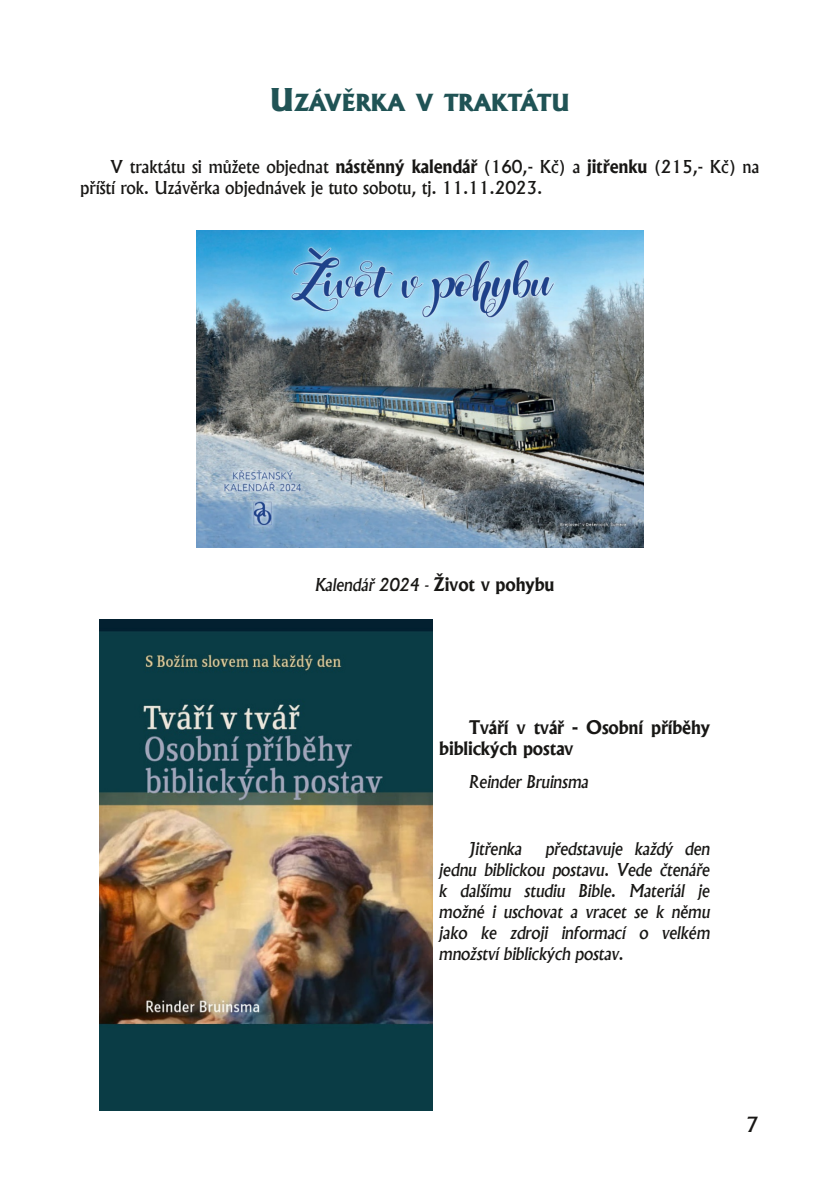
<style>
.page{position:relative;width:840px;height:1191px;background:#fff}
.page>*{position:absolute;margin:0;border:0;box-sizing:border-box;transform-origin:0 0}
.t1{font:expanded 22.4px "A028";color:#205355}
.t2{font:500 20px "Albertus";color:#181715}
.t3{font:700 18px/21px "Albertus";letter-spacing:-.005em;color:#181715}
.t4{font:italic 500 17px/21px "Albertus";letter-spacing:-.01em;color:#181715;text-align:justify}
.t5{font:500 17px/21px "Albertus";letter-spacing:-.005em;color:#181715}
.s1{font-size:30px}
.s2{font-weight:700;font-size:18px}
.s3{font-weight:700;font-style:normal;font-size:18px}
</style>
<div class="page">
<img style="left:196px;top:230px;width:447px;height:317px">
<img style="left:99px;top:619px;width:333px;height:492px">
<h1 class="t1" style="left:270px;top:87px;width:301px"><span class="s1">U</span>ZÁVĚRKA V TRAKTÁTU</h1>
<p class="t5" style="left:80px;top:156px;width:680px;text-indent:30px">V traktátu si můžete objednat <span class="s2">nástěnný kalendář</span> (160,- Kč) a <span class="s2">jitřenku</span> (215,- Kč) na příští rok. Uzávěrka objednávek je tuto sobotu, tj. 11.11.2023.</p>
<p class="t4" style="left:315px;top:574px;width:241px">Kalendář 2024 - <span class="s3">Život v pohybu</span></p>
<p class="t3" style="left:439px;top:717px;width:272px;text-indent:30px">Tváří v tvář - Osobní příběhy biblických postav</p>
<p class="t4" style="left:469px;top:771px;width:121px">Reinder Bruinsma</p>
<p class="t4" style="left:469px;top:838px;width:54px">Jitřenka</p>
<p class="t4" style="left:439px;top:838px;width:272px;text-indent:107px">představuje každý den jednu biblickou postavu. Vede čtenáře k dalšímu studiu Bible. Materiál je možné i uschovat a vracet se k němu jako ke zdroji informací o velkém množství biblických postav.</p>
<p class="t2" style="left:745px;top:1112px;width:14px">7</p>
</div>
